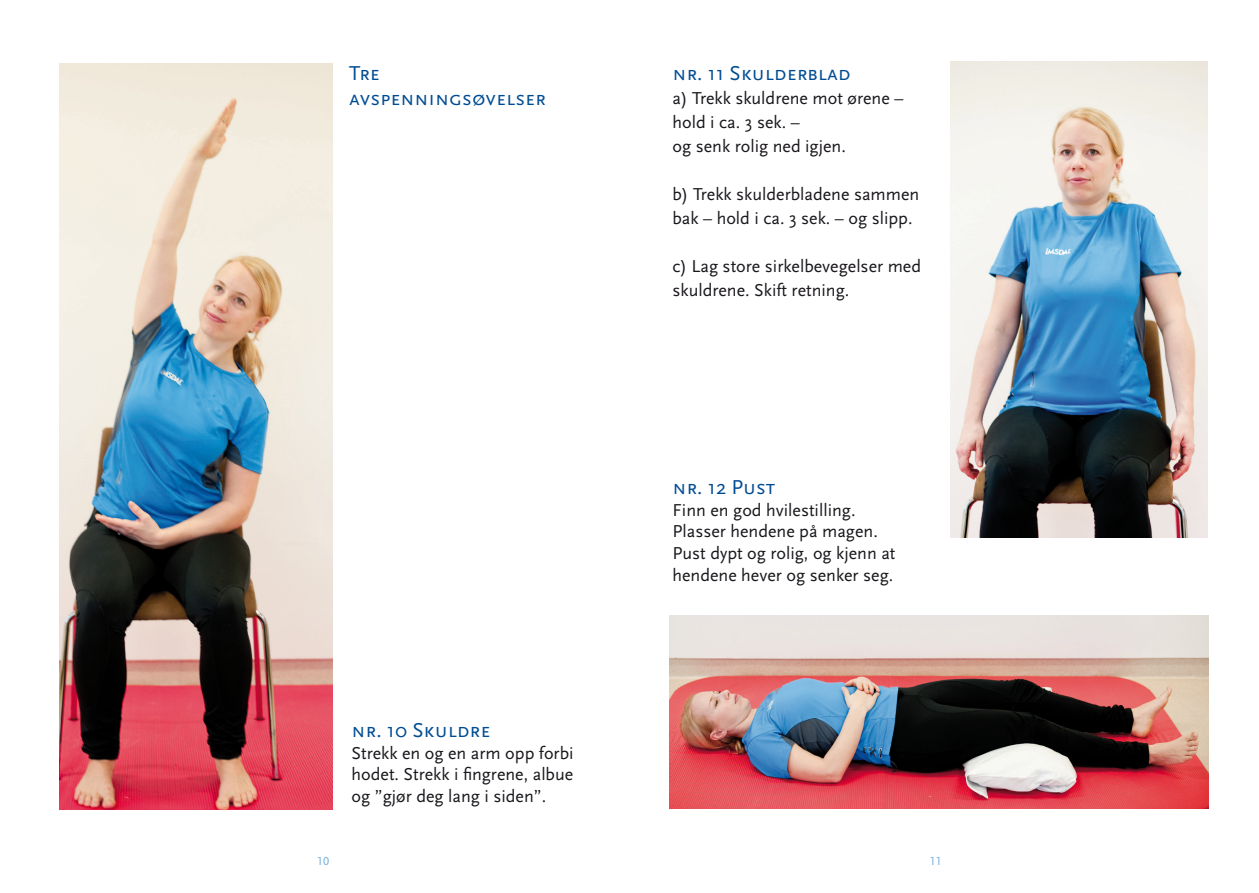
<style>
.page{position:relative;width:1259px;height:893px;background:#fff}
.page>*{position:absolute;margin:0;border:0;box-sizing:border-box;transform-origin:0 0}
.t1{font:21px "Scala Sans Caps";color:#004c93}
.t2{font:18px/21.6px "Scala Sans";color:#1a171c}
.t3{font:12px "Scala Sans LF";color:#7ab2dd}
</style>
<div class="page">
<img style="left:60px;top:64px;width:272px;height:745px">
<img style="left:950px;top:61px;width:257px;height:476px">
<img style="left:669px;top:616px;width:539px;height:193px">
<p class="t1" style="left:349px;top:61px;width:32px">Tre</p>
<p class="t1" style="left:349px;top:87px;width:198px">avspenningsøvelser</p>
<p class="t1" style="left:351px;top:719px;width:140px">nr. 10 Skuldre</p>
<p class="t2" style="left:351px;top:743px;width:223px;text-align:justify">Strekk en og en arm opp forbi hodet. Strekk i fingrene, albue og ”gjør deg lang i siden”.</p>
<p class="t1" style="left:672px;top:61px;width:180px">nr. 11 Skulderblad</p>
<p class="t2" style="left:672px;top:86px;width:232px;line-height:24px">a) Trekk skuldrene mot ørene – hold i ca. 3 sek. –</p>
<p class="t2" style="left:672px;top:135px;width:175px">og senk rolig ned igjen.</p>
<p class="t2" style="left:672px;top:182px;width:248px;line-height:24px">b) Trekk skulderbladene sammen bak – hold i ca. 3 sek. – og slipp.</p>
<p class="t2" style="left:672px;top:254px;width:250px;line-height:24px">c) Lag store sirkelbevegelser med skuldrene. Skift retning.</p>
<p class="t1" style="left:672px;top:476px;width:104px">nr. 12 Pust</p>
<p class="t2" style="left:672px;top:499px;width:224px">Finn en god hvilestilling.<br>Plasser hendene på magen.<br>Pust dypt og rolig, og kjenn at hendene hever og senker seg.</p>
<p class="t3" style="left:317px;top:854px;width:13px">1 01</p>
<p class="t3" style="left:929px;top:854px;width:13px">1 01</p>
</div>
